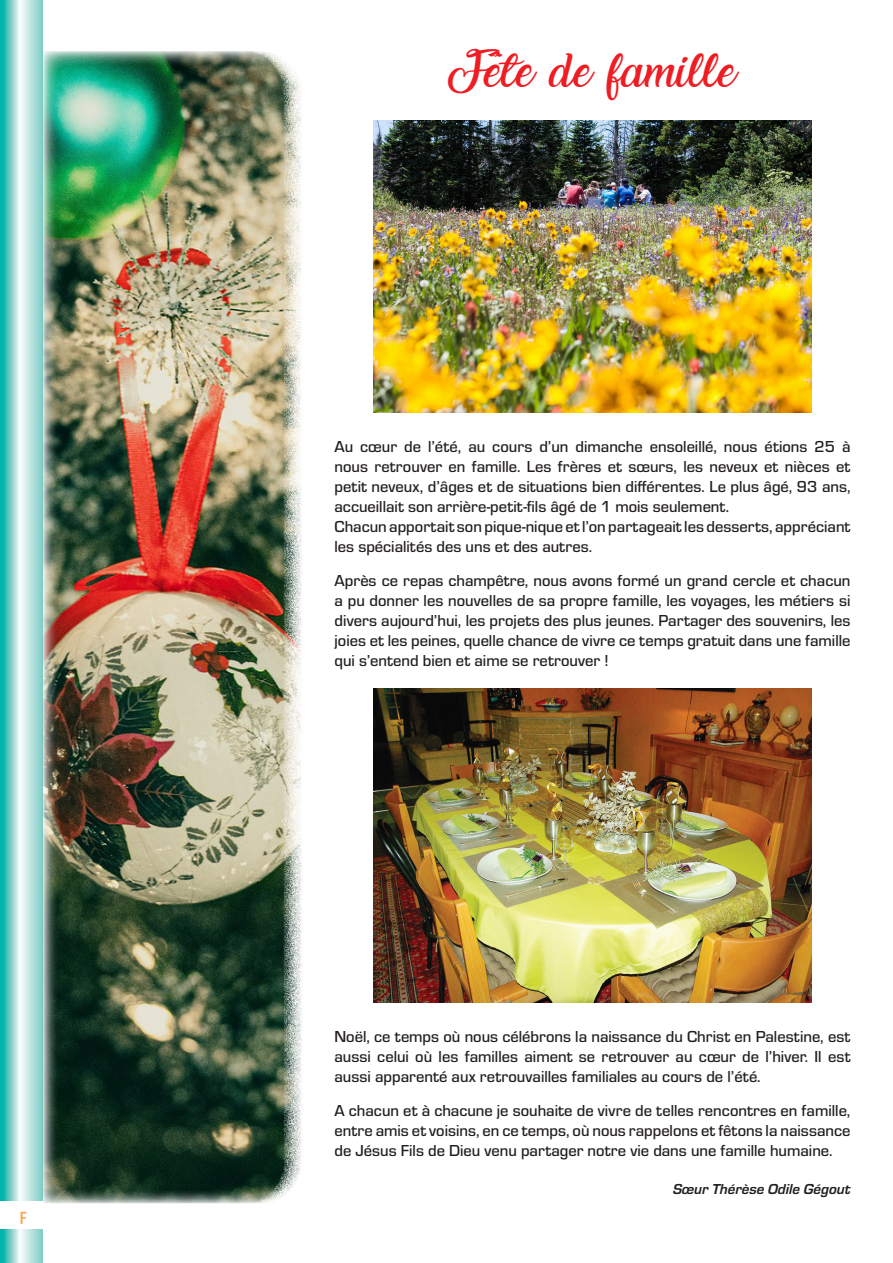
<style>
.page{position:relative;width:893px;height:1263px;background:#fff}
.page>*{position:absolute;margin:0;border:0;box-sizing:border-box;transform-origin:0 0}
.t1{font:36px "Laughing and Smiling";color:#ee1d23;scale:1.16 1}
.t2{font:700 18px "Cholla Sans OT";color:#f9a64a}
.t3{font:500 16.5px/19.8px "Eurostile";color:#231f20;text-align:justify}
.t4{font:italic 700 15px "Eurostile";color:#231f20}
</style>
<div class="page">
<svg style="left:0;top:0;width:43px;height:1263px;background:#97d9d5"></svg>
<div style="left:0;top:1201px;width:43px;height:28px;background:#fff"></div>
<img style="left:373px;top:121px;width:438px;height:292px">
<img style="left:373px;top:689px;width:438px;height:313px">
<img style="left:43px;top:51px;width:259px;height:1152px">
<p class="t2" style="left:20px;top:1208px;width:9px">F</p>
<h1 class="t1" style="left:448px;top:45px;width:251px">Fête de famille</h1>
<p class="t3" style="left:334px;top:436px;width:517px;text-align:left">Au cœur de l’été, au cours d’un dimanche ensoleillé, nous étions 25 à nous retrouver en famille. Les frères et sœurs, les neveux et nièces et petit neveux, d’âges et de situations bien différentes. Le plus âgé, 93 ans, accueillait son arrière-petit-fils âgé de 1 mois seulement.<br>Chacun apportait son pique-nique et l’on partageait les desserts, appréciant les spécialités des uns et des autres.</p>
<p class="t3" style="left:334px;top:570px;width:517px">Après ce repas champêtre, nous avons formé un grand cercle et chacun a pu donner les nouvelles de sa propre famille, les voyages, les métiers si divers aujourd’hui, les projets des plus jeunes. Partager des souvenirs, les joies et les peines, quelle chance de vivre ce temps gratuit dans une famille qui s’entend bien et aime se retrouver !</p>
<p class="t3" style="left:334px;top:1026px;width:517px">Noël, ce temps où nous célébrons la naissance du Christ en Palestine, est aussi celui où les familles aiment se retrouver au cœur de l’hiver. Il est aussi apparenté aux retrouvailles familiales au cours de l’été.</p>
<p class="t3" style="left:334px;top:1100px;width:517px">A chacun et à chacune je souhaite de vivre de telles rencontres en famille, entre amis et voisins, en ce temps, où nous rappelons et fêtons la naissance de Jésus Fils de Dieu venu partager notre vie dans une famille humaine.</p>
<p class="t4" style="left:673px;top:1179px;width:179px">Sœur Thérèse Odile Gégout</p>
</div>
